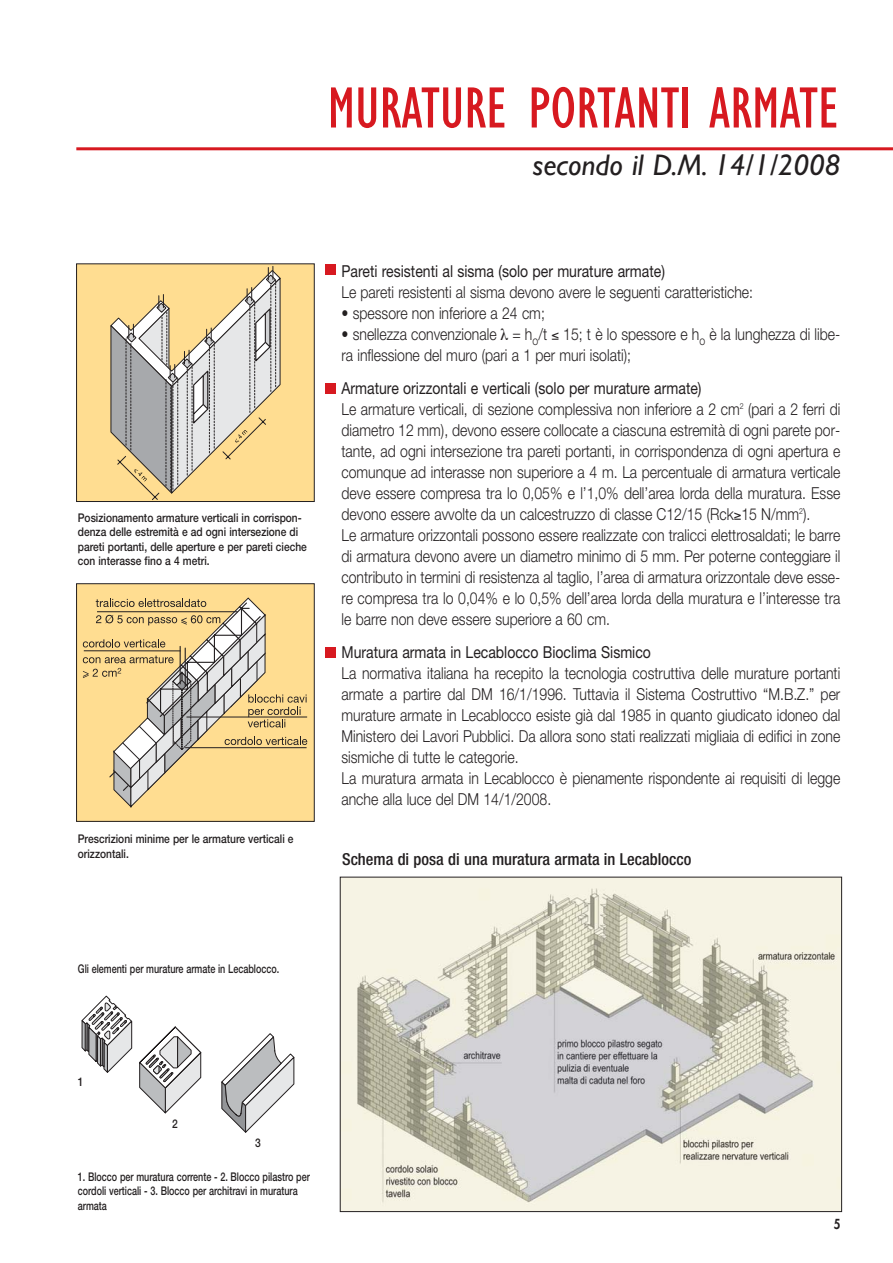
<style>
.page{position:relative;width:893px;height:1263px;background:#fff}
.page>*{position:absolute;margin:0;border:0;box-sizing:border-box;transform-origin:0 0}
.t1{font:condensed 60px "Gill Sans";color:#d71920}
.t2{font:italic 30px "Gill Sans";color:#231f20}
.t3{font:300 16.5px/21px "Helvetica Neue";color:#231f20;scale:.85 1}
.t4{font:16.5px "Helvetica Neue";color:#231f20;scale:.85 1}
.t5{font:500 condensed 16.5px "Helvetica Neue";color:#231f20}
.t6{font:800 13.5px "Futura";color:#231f20;scale:.85 1}
.t7{font:500 12px/14.4px "Helvetica Neue";color:#231f20;scale:.85 1}
.t8{font:500 12px/14.4px "Helvetica Neue";color:#231f20;scale:.75 1}
.s1{font-weight:400}
</style>
<div class="page">
<svg style="left:139px;top:1027px;width:62px;height:87px"></svg>
<hr style="left:76px;top:147px;width:816px;height:3px;background:#d71920">
<div style="left:77px;top:584px;width:237px;height:237px;background:#ffdd91"></div>
<svg style="left:83px;top:598px;width:224px;height:209px"></svg>
<div style="left:76px;top:584px;width:238px;height:238px;border:1px solid #231f20"></div>
<img style="left:342px;top:879px;width:498px;height:331px">
<div style="left:77px;top:264px;width:237px;height:238px;background:#ffdd91"></div>
<svg style="left:111px;top:266px;width:169px;height:234px"></svg>
<div style="left:76px;top:264px;width:238px;height:238px;border:1px solid #231f20"></div>
<div style="left:325px;top:647px;width:11px;height:11px;background:#d71920"></div>
<div style="left:325px;top:383px;width:11px;height:11px;background:#d71920"></div>
<div style="left:325px;top:264px;width:11px;height:11px;background:#d71920"></div>
<svg style="left:82px;top:996px;width:50px;height:77px"></svg>
<svg style="left:221px;top:1033px;width:73px;height:100px"></svg>
<h1 class="t1" style="left:328px;top:87px;width:514px">MURATURE PORTANTI ARMATE</h1>
<h2 class="t2" style="left:533px;top:155px;width:309px">secondo il D.M. 14/1/2008</h2>
<p class="t7" style="left:78px;top:512px;width:271px">Posizionamento armature verticali in corrispon&shy;denza delle estremità e ad ogni intersezione di pareti portanti, delle aperture e per pareti cieche con interasse fino a 4 metri.</p>
<p class="t7" style="left:78px;top:833px;width:255px">Prescrizioni minime per le armature verticali e orizzontali.</p>
<p class="t4" style="left:341px;top:265px;width:382px">Pareti resistenti al sisma (solo per murature armate)</p>
<p class="t3" style="left:341px;top:283px;width:486px">Le pareti resistenti al sisma devono avere le seguenti caratteristiche:</p>
<p class="t3" style="left:341px;top:304px;width:241px">• spessore non inferiore a 24 cm;</p>
<p class="t3" style="left:341px;top:325px;width:588px">• snellezza convenzionale = h<sub>o</sub>/t ≤ 15; t è lo spessore e h<sub>o</sub> è la lunghezza di libe&shy;ra inflessione del muro (pari a 1 per muri isolati);</p>
<p class="t3" style="left:341px;top:379px;width:588px"><span class="s1">Armature orizzontali e verticali (solo per murature armate)<br></span>Le armature verticali, di sezione complessiva non inferiore a 2 cm<sup>2</sup> (pari a 2 ferri di diametro 12 mm), devono essere collocate a ciascuna estremità di ogni parete por&shy;tante, ad ogni intersezione tra pareti portanti, in corrispondenza di ogni apertura e comunque ad interasse non superiore a 4 m. La percentuale di armatura verticale deve essere compresa tra lo 0,05% e l’1,0% dell’area lorda della muratura. Esse devono essere avvolte da un calcestruzzo di classe C12/15 (Rck≥15 N/mm<sup>2</sup>).<br>Le armature orizzontali possono essere realizzate con tralicci elettrosaldati; le barre di armatura devono avere un diametro minimo di 5 mm. Per poterne conteggiare il contributo in termini di resistenza al taglio, l’area di armatura orizzontale deve esse&shy;re compresa tra lo 0,04% e lo 0,5% dell’area lorda della muratura e l’interesse tra le barre non deve essere superiore a 60 cm.</p>
<p class="t4" style="left:341px;top:646px;width:366px">Muratura armata in Lecablocco Bioclima Sismico</p>
<p class="t3" style="left:341px;top:664px;width:588px">La normativa italiana ha recepito la tecnologia costruttiva delle murature portanti armate a partire dal DM 16/1/1996. Tuttavia il Sistema Costruttivo “M.B.Z.” per murature armate in Lecablocco esiste già dal 1985 in quanto giudicato idoneo dal Ministero dei Lavori Pubblici. Da allora sono stati realizzati migliaia di edifici in zone sismiche di tutte le categorie.<br>La muratura armata in Lecablocco è pienamente rispondente ai requisiti di legge anche alla luce del DM 14/1/2008.</p>
<p class="t5" style="left:342px;top:853px;width:351px">Schema di posa di una muratura armata in Lecablocco</p>
<p class="t8" style="left:78px;top:962px;width:270px">Gli elementi per murature armate in Lecablocco.</p>
<p class="t7" style="left:78px;top:1075px;width:8px">1</p>
<p class="t7" style="left:172px;top:1118px;width:8px">2</p>
<p class="t7" style="left:255px;top:1136px;width:8px">3</p>
<p class="t8" style="left:78px;top:1170px;width:311px">1. Blocco per muratura corrente - 2. Blocco pilastro per cordoli verticali - 3. Blocco per architravi in muratura armata</p>
<p class="t6" style="left:834px;top:1218px;width:9px">5</p>
</div>
